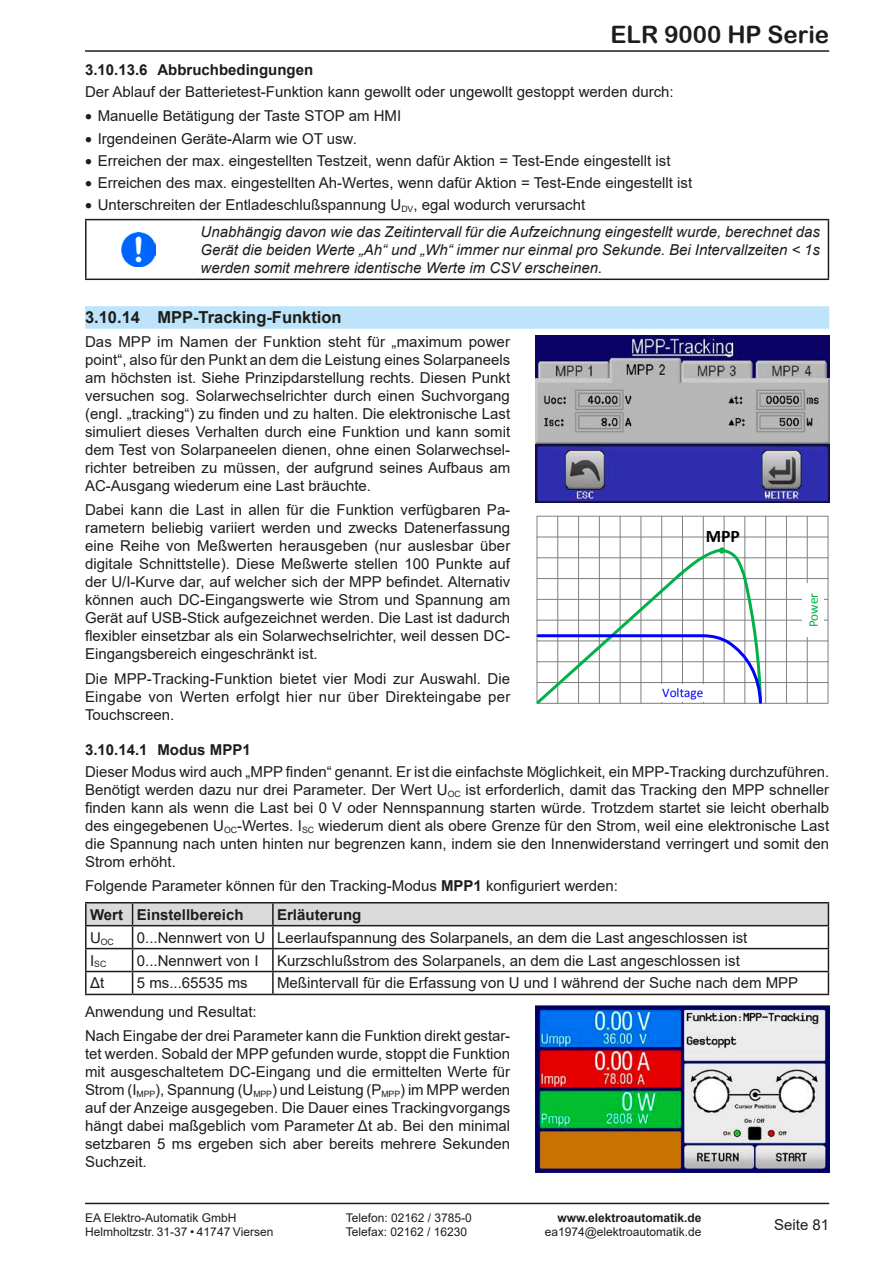
<style>
.page{position:relative;width:893px;height:1263px;background:#fff}
.page>*{position:absolute;margin:0;border:0;box-sizing:border-box;transform-origin:0 0}
.t1{font:24px "Arial Rounded MT Bold";color:#1d1d1b}
.t2{font:700 17.55px "Calibri";color:#000}
.t3{font:700 16.5px "Arial";color:#1d1d1b}
.t4{font:15px/18px "Arial";color:#1d1d1b;text-align:justify}
.t5{font:italic 15px/26.5px "Arial";color:#1d1d1b}
.t6{font:700 15px "Arial";color:#1d1d1b}
.t7{font:13.2px "Calibri";letter-spacing:.01em;color:#00f}
.t8{font:13.2px "Calibri";letter-spacing:-.005em;color:#00b147}
.t9{font:12px/14.4px "Arial";color:#1d1d1b}
.t10{font:700 12px "Arial";color:#1d1d1b}
.t11{font:8.7px "Arial";color:#1d1d1b}
.s1{font-style:normal}
.s2{font-weight:700}
</style>
<div class="page">
<hr style="left:85px;top:1203px;width:744px;height:1px;background:#1d1d1b">
<hr style="left:85px;top:50px;width:744px;height:2px;background:#1d1d1b">
<div style="left:85px;top:306px;width:744px;height:23px;background:#bde4fa"></div>
<hr style="left:85px;top:220px;width:2px;height:59px;background:#1d1d1b">
<hr style="left:828px;top:220px;width:1px;height:59px;background:#1d1d1b">
<hr style="left:85px;top:219px;width:107px;height:1px;background:#1d1d1b">
<hr style="left:192px;top:219px;width:637px;height:1px;background:#1d1d1b">
<hr style="left:85px;top:279px;width:107px;height:1px;background:#1d1d1b">
<hr style="left:192px;top:279px;width:637px;height:1px;background:#1d1d1b">
<img style="left:122px;top:232px;width:34px;height:34px">
<img style="left:536px;top:336px;width:293px;height:166px">
<hr style="left:537px;top:536px;width:291px;height:1px;background:#808080">
<hr style="left:537px;top:557px;width:291px;height:1px;background:#808080">
<hr style="left:537px;top:578px;width:291px;height:1px;background:#808080">
<hr style="left:537px;top:599px;width:291px;height:1px;background:#808080">
<hr style="left:537px;top:620px;width:291px;height:1px;background:#808080">
<hr style="left:537px;top:640px;width:291px;height:1px;background:#808080">
<hr style="left:537px;top:661px;width:291px;height:1px;background:#808080">
<hr style="left:537px;top:682px;width:291px;height:1px;background:#808080">
<hr style="left:557px;top:516px;width:1px;height:187px;background:#808080">
<hr style="left:578px;top:516px;width:1px;height:187px;background:#808080">
<hr style="left:599px;top:516px;width:1px;height:187px;background:#808080">
<hr style="left:620px;top:516px;width:1px;height:187px;background:#808080">
<hr style="left:640px;top:516px;width:1px;height:187px;background:#808080">
<hr style="left:661px;top:516px;width:1px;height:187px;background:#808080">
<hr style="left:682px;top:516px;width:1px;height:187px;background:#808080">
<hr style="left:703px;top:516px;width:1px;height:187px;background:#808080">
<hr style="left:724px;top:516px;width:1px;height:187px;background:#808080">
<hr style="left:744px;top:516px;width:1px;height:187px;background:#808080">
<hr style="left:765px;top:516px;width:1px;height:187px;background:#808080">
<hr style="left:786px;top:516px;width:1px;height:187px;background:#808080">
<hr style="left:807px;top:516px;width:1px;height:187px;background:#808080">
<svg style="left:536px;top:548px;width:228px;height:156px"></svg>
<div style="left:802px;top:583px;width:22px;height:53px;background:#fff"></div>
<div style="left:646px;top:684px;width:73px;height:18px;background:#fff"></div>
<div style="left:719px;top:547px;width:6px;height:7px;background:#00b147;border-radius:50%"></div>
<hr style="left:85px;top:902px;width:48px;height:1px;background:#1d1d1b">
<hr style="left:85px;top:903px;width:2px;height:22px;background:#1d1d1b">
<hr style="left:133px;top:902px;width:140px;height:1px;background:#1d1d1b">
<hr style="left:273px;top:902px;width:556px;height:1px;background:#1d1d1b">
<hr style="left:85px;top:925px;width:48px;height:1px;background:#1d1d1b">
<hr style="left:85px;top:926px;width:2px;height:22px;background:#1d1d1b">
<hr style="left:85px;top:948px;width:48px;height:1px;background:#1d1d1b">
<hr style="left:85px;top:949px;width:2px;height:22px;background:#1d1d1b">
<hr style="left:85px;top:971px;width:48px;height:1px;background:#1d1d1b">
<hr style="left:85px;top:972px;width:2px;height:22px;background:#1d1d1b">
<svg style="left:86px;top:903px;width:743px;height:91px"></svg>
<hr style="left:85px;top:994px;width:48px;height:1px;background:#1d1d1b">
<hr style="left:133px;top:994px;width:140px;height:1px;background:#1d1d1b">
<hr style="left:273px;top:994px;width:556px;height:1px;background:#1d1d1b">
<img style="left:536px;top:1006px;width:293px;height:166px">
<h1 class="t1" style="left:611px;top:20px;width:220px">ELR 9000 HP Serie</h1>
<p class="t6" style="left:85px;top:59px;width:230px">3.10.13.6 Abbruchbedingungen</p>
<p class="t4" style="left:85px;top:83px;width:590px">Der Ablauf der Batterietest-Funktion kann gewollt oder ungewollt gestoppt werden durch:</p>
<p class="t4" style="left:85px;top:107px;width:318px">• Manuelle Betätigung der Taste STOP am HMI</p>
<p class="t4" style="left:85px;top:129px;width:273px">• Irgendeinen Geräte-Alarm wie OT usw.</p>
<p class="t4" style="left:85px;top:151px;width:587px">• Erreichen der max. eingestellten Testzeit, wenn dafür Aktion = Test-Ende eingestellt ist</p>
<p class="t4" style="left:85px;top:174px;width:609px">• Erreichen des max. eingestellten Ah-Wertes, wenn dafür Aktion = Test-Ende eingestellt ist</p>
<p class="t5" style="left:201px;top:192px;width:621px;text-indent:-116px">• <span class="s1">Unterschreiten der Entladeschlußspannung U</span><sub>DV</sub><span class="s1">, egal wodurch verursacht<br></span>Unabhängig davon wie das Zeitintervall für die Aufzeichnung eingestellt wurde, berechnet das</p>
<p class="t5" style="left:201px;top:241px;width:621px;line-height:18px">Gerät die beiden Werte „Ah“ und „Wh“ immer nur einmal pro Sekunde. Bei Intervallzeiten &lt; 1s werden somit mehrere identische Werte im CSV erscheinen.</p>
<p class="t3" style="left:85px;top:306px;width:258px">3.10.14 MPP-Tracking-Funktion</p>
<p class="t4" style="left:85px;top:333px;width:427px">Das MPP im Namen der Funktion steht für „maximum power point“, also für den Punkt an dem die Leistung eines Solarpaneels am höchsten ist. Siehe Prinzipdarstellung rechts. Diesen Punkt versuchen sog. Solarwechselrichter durch einen Suchvorgang (engl. „tracking“) zu finden und zu halten. Die elektronische Last simuliert dieses Verhalten durch eine Funktion und kann somit dem Test von Solarpaneelen dienen, ohne einen Solarwechsel&shy;richter betreiben zu müssen, der aufgrund seines Aufbaus am AC-Ausgang wiederum eine Last bräuchte.</p>
<p class="t4" style="left:85px;top:501px;width:427px">Dabei kann die Last in allen für die Funktion verfügbaren Pa&shy;rametern beliebig variiert werden und zwecks Datenerfassung eine Reihe von Meßwerten herausgeben (nur auslesbar über digitale Schnittstelle). Diese Meßwerte stellen 100 Punkte auf der U/I-Kurve dar, auf welcher sich der MPP befindet. Alternativ können auch DC-Eingangswerte wie Strom und Spannung am Gerät auf USB-Stick aufgezeichnet werden. Die Last ist dadurch flexibler einsetzbar als ein Solarwechselrichter, weil dessen DC-Eingangsbereich eingeschränkt ist.</p>
<p class="t4" style="left:85px;top:669px;width:427px">Die MPP-Tracking-Funktion bietet vier Modi zur Auswahl. Die Eingabe von Werten erfolgt hier nur über Direkteingabe per Touchscreen.</p>
<p class="t2" style="left:706px;top:524px;width:36px">MPP</p>
<p class="t8" style="left:805px;top:627px;width:36px;rotate:-90deg">Power</p>
<p class="t7" style="left:662px;top:685px;width:43px">Voltage</p>
<p class="t6" style="left:85px;top:739px;width:167px">3.10.14.1 Modus MPP1</p>
<p class="t4" style="left:85px;top:763px;width:746px">Dieser Modus wird auch „MPP finden“ genannt. Er ist die einfachste Möglichkeit, ein MPP-Tracking durchzuführen.<br>Benötigt werden dazu nur drei Parameter. Der Wert U<sub>OC</sub> ist erforderlich, damit das Tracking den MPP schneller finden kann als wenn die Last bei 0 V oder Nennspannung starten würde. Trotzdem startet sie leicht oberhalb des eingegebenen U<sub>OC</sub>-Wertes. I<sub>SC</sub> wiederum dient als obere Grenze für den Strom, weil eine elektronische Last die Spannung nach unten hinten nur begrenzen kann, indem sie den Innenwiderstand verringert und somit den Strom erhöht.</p>
<p class="t4" style="left:90px;top:872px;width:529px;line-height:28.3px;text-indent:-5px">Folgende Parameter können für den Tracking-Modus <span class="s2">MPP1</span> konfiguriert werden:<br><span class="s2">Wert Einstellbereich</span></p>
<p class="t6" style="left:277px;top:904px;width:86px">Erläuterung</p>
<p class="t11" style="left:90px;top:935px;width:25px"><sup>U</sup>OC</p>
<p class="t4" style="left:137px;top:928px;width:612px">0...Nennwert von U Leerlaufspannung des Solarpanels, an dem die Last angeschlossen ist</p>
<p class="t11" style="left:90px;top:958px;width:18px"><sup>I</sup>SC</p>
<p class="t4" style="left:137px;top:951px;width:605px">0...Nennwert von I Kurzschlußstrom des Solarpanels, an dem die Last angeschlossen ist</p>
<p class="t4" style="left:90px;top:974px;width:16px">Δt</p>
<p class="t4" style="left:137px;top:974px;width:112px">5 ms...65535 ms</p>
<p class="t4" style="left:277px;top:974px;width:523px">Meßintervall für die Erfassung von U und I während der Suche nach dem MPP</p>
<p class="t4" style="left:85px;top:999px;width:427px;line-height:24.3px">Anwendung und Resultat:<br>Nach Eingabe der drei Parameter kann die Funktion direkt gestar-</p>
<p class="t4" style="left:85px;top:1045px;width:427px">tet werden. Sobald der MPP gefunden wurde, stoppt die Funktion mit ausgeschaltetem DC-Eingang und die ermittelten Werte für Strom (I<sub>MPP</sub>), Spannung (U<sub>MPP</sub>) und Leistung (P<sub>MPP</sub>) im MPP werden auf der Anzeige ausgegeben. Die Dauer eines Trackingvorgangs hängt dabei maßgeblich vom Parameter Δt ab. Bei den minimal setzbaren 5 ms ergeben sich aber bereits mehrere Sekunden Suchzeit.</p>
<p class="t9" style="left:85px;top:1210px;width:190px">EA Elektro-Automatik GmbH<br>Helmholtzstr. 31-37 • 41747 Viersen</p>
<p class="t9" style="left:346px;top:1210px;width:128px">Telefon: 02162 / 3785-0<br>Telefax: 02162 / 16230</p>
<p class="t10" style="left:557px;top:1209px;width:146px">www.elektroautomatik.de</p>
<p class="t9" style="left:545px;top:1225px;width:158px">ea1974@elektroautomatik.de</p>
<p class="t4" style="left:774px;top:1216px;width:57px">Seite 81</p>
</div>
